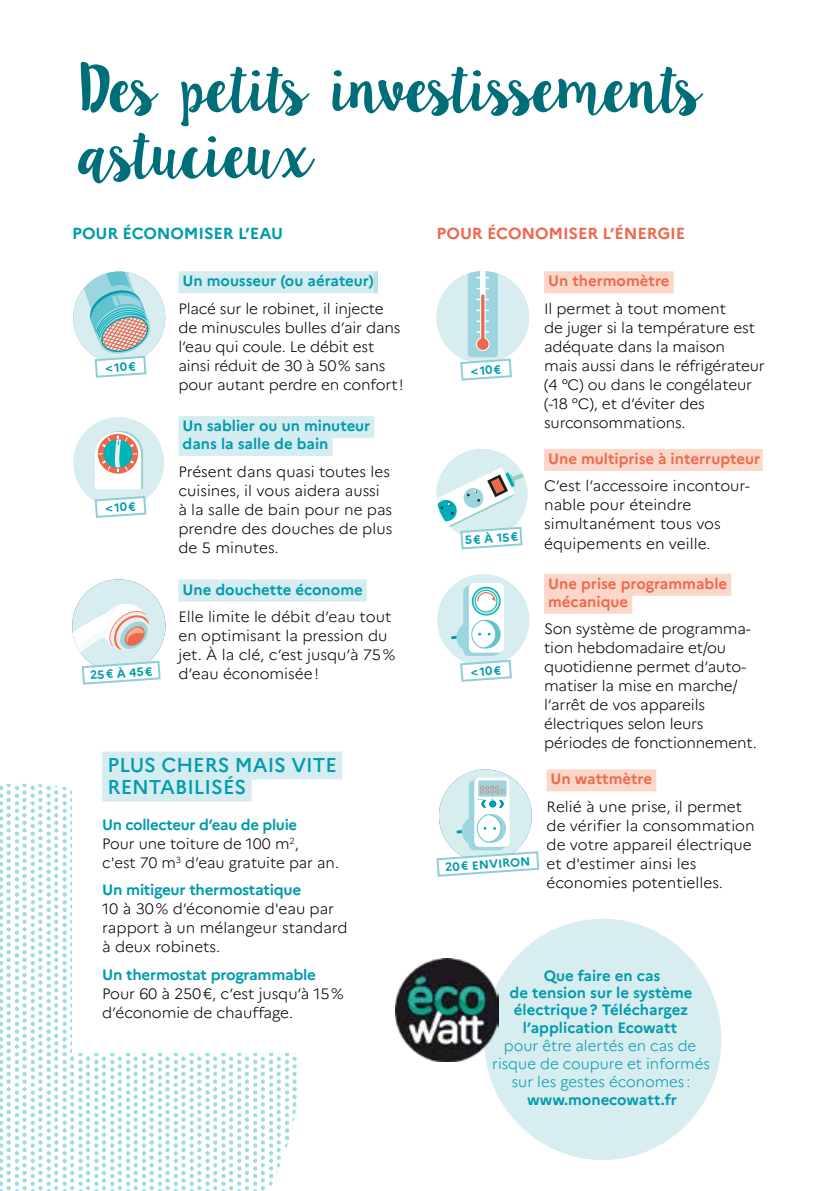
<style>
.page{position:relative;width:840px;height:1191px;background:#fff}
.page>*{position:absolute;margin:0;border:0;box-sizing:border-box;transform-origin:0 0}
.t1{font:54px/66px "Lilly Belle";letter-spacing:-.12em;color:#006e79}
.t2{font:500 20px/22px "Marianne";color:#009bac}
.t3{font:700 16px "Marianne";letter-spacing:-.01em;color:#ed694e}
.t4{font:700 16px "Marianne";letter-spacing:-.01em;color:#009bac}
.t5{font:300 15px/19px "Marianne";letter-spacing:-.01em;color:#000}
.t6{font:700 15px/17.4px "Marianne";color:#009bac}
.t7{font:700 15px/18px "Marianne";color:#ed694e}
.t8{font:300 15px/18px "Marianne";color:#009bac;text-align:center}
.t9{font:700 15px "Marianne";letter-spacing:-.02em;color:#009bac}
.t10{font:700 11.8px "Marianne";color:#009bac}
.s1{font-weight:700;color:#009bac}
</style>
<div class="page">
<img style="left:0;top:783px;width:297px;height:408px">
<div style="left:72px;top:731px;width:357px;height:322px;background:#fff"></div>
<div style="left:102px;top:751px;width:240px;height:28px;background:#d5ecf0"></div>
<div style="left:102px;top:773px;width:149px;height:28px;background:#d5ecf0"></div>
<svg style="left:436px;top:271px;width:93px;height:110px"></svg>
<div style="left:544px;top:271px;width:129px;height:22px;background:#fbd7c9"></div>
<div style="left:436px;top:449px;width:91px;height:91px;background:#d7edf0;border-radius:50%"></div>
<svg style="left:436px;top:458px;width:91px;height:92px"></svg>
<div style="left:544px;top:449px;width:218px;height:22px;background:#fbd7c9"></div>
<div style="left:437px;top:574px;width:92px;height:92px;background:#d7edf0;border-radius:50%"></div>
<svg style="left:449px;top:584px;width:63px;height:98px"></svg>
<div style="left:544px;top:574px;width:187px;height:22px;background:#fbd7c9"></div>
<div style="left:544px;top:592px;width:88px;height:22px;background:#fbd7c9"></div>
<svg style="left:438px;top:769px;width:93px;height:93px"></svg>
<svg style="left:436px;top:778px;width:104px;height:99px"></svg>
<div style="left:546px;top:769px;width:110px;height:22px;background:#fbd7c9"></div>
<svg style="left:73px;top:417px;width:91px;height:101px"></svg>
<div style="left:178px;top:416px;width:196px;height:22px;background:#d5ecf0"></div>
<div style="left:178px;top:434px;width:154px;height:22px;background:#d5ecf0"></div>
<div style="left:72px;top:579px;width:93px;height:93px;background:#d7edf0;border-radius:50%"></div>
<svg style="left:72px;top:603px;width:90px;height:82px"></svg>
<div style="left:178px;top:579px;width:189px;height:22px;background:#d5ecf0"></div>
<div style="left:73px;top:271px;width:92px;height:92px;background:#d7edf0;border-radius:50%"></div>
<svg style="left:76px;top:271px;width:77px;height:107px"></svg>
<div style="left:178px;top:271px;width:195px;height:22px;background:#d5ecf0"></div>
<div style="left:373px;top:271px;width:5px;height:22px;background:#bee2e8"></div>
<div style="left:483px;top:918px;width:238px;height:242px;background:#d7edf0;border-radius:50%"></div>
<img style="left:395px;top:958px;width:103px;height:103px">
<h1 class="t1" style="left:77px;top:55px;width:628px">Des petits investissements astucieux</h1>
<p class="t4" style="left:72px;top:223px;width:212px">POUR ÉCONOMISER L’EAU</p>
<p class="t10" style="left:105px;top:361px;width:32px;rotate:-4deg">&lt;10€</p>
<p class="t10" style="left:105px;top:501px;width:32px;rotate:-4deg">&lt;10€</p>
<p class="t10" style="left:90px;top:668px;width:64px;rotate:-4deg">25€ À 45€</p>
<p class="t6" style="left:182px;top:272px;width:193px">Un mousseur (ou aérateur)</p>
<p class="t5" style="left:178px;top:299px;width:226px">Placé sur le robinet, il injecte de minuscules bulles d’air dans l’eau qui coule. Le débit est ainsi réduit de 30 à 50% sans pour autant perdre en confort!</p>
<p class="t6" style="left:182px;top:417px;width:189px;line-height:18px">Un sablier ou un minuteur dans la salle de bain</p>
<p class="t5" style="left:178px;top:462px;width:215px">Présent dans quasi toutes les cuisines, il vous aidera aussi<br>à la salle de bain pour ne pas prendre des douches de plus de 5 minutes.</p>
<p class="t6" style="left:182px;top:580px;width:182px">Une douchette économe</p>
<p class="t5" style="left:178px;top:607px;width:218px">Elle limite le débit d’eau tout en optimisant la pression du jet. À la clé, c’est jusqu’à 75% d’eau économisée!</p>
<h2 class="t2" style="left:108px;top:753px;width:231px">PLUS CHERS MAIS VITE<br>RENTABILISÉS</h2>
<p class="t5" style="left:102px;top:815px;width:238px"><span class="s1">Un collecteur d’eau de pluie<br></span>Pour une toiture de 100 m<sup>2</sup>,<br>c'est 70 m<sup>3</sup> d’eau gratuite par an.</p>
<p class="t9" style="left:102px;top:881px;width:200px">Un mitigeur thermostatique</p>
<p class="t5" style="left:102px;top:899px;width:247px">10 à 30% d’économie d'eau par rapport à un mélangeur standard à deux robinets.</p>
<p class="t9" style="left:102px;top:965px;width:215px">Un thermostat programmable</p>
<p class="t5" style="left:102px;top:984px;width:243px">Pour 60 à 250€, c’est jusqu’à 15% d’économie de chauffage.</p>
<p class="t3" style="left:436px;top:223px;width:250px">POUR ÉCONOMISER L’ÉNERGIE</p>
<p class="t10" style="left:470px;top:364px;width:32px;rotate:-4deg">&lt;10€</p>
<p class="t10" style="left:464px;top:533px;width:55px;rotate:-4deg">5€ À 15€</p>
<p class="t10" style="left:470px;top:665px;width:32px;rotate:-4deg">&lt;10€</p>
<p class="t10" style="left:444px;top:860px;width:87px;rotate:-4deg">20€ ENVIRON</p>
<p class="t7" style="left:548px;top:272px;width:123px">Un thermomètre</p>
<p class="t5" style="left:544px;top:299px;width:222px">Il permet à tout moment<br>de juger si la température est adéquate dans la maison<br>mais aussi dans le réfrigérateur (4 °C) ou dans le congélateur (-18 °C), et d’éviter des surconsommations.</p>
<p class="t7" style="left:548px;top:449px;width:213px">Une multiprise à interrupteur</p>
<p class="t5" style="left:544px;top:476px;width:207px">C’est l’accessoire incontour&shy;nable pour éteindre simultanément tous vos équipements en veille.</p>
<p class="t7" style="left:548px;top:574px;width:180px">Une prise programmable mécanique</p>
<p class="t5" style="left:544px;top:619px;width:214px">Son système de programma&shy;tion hebdomadaire et/ou quotidienne permet d’auto&shy;matiser la mise en marche/ l’arrêt de vos appareils électriques selon leurs périodes de fonctionnement.</p>
<p class="t7" style="left:550px;top:770px;width:103px">Un wattmètre</p>
<p class="t5" style="left:546px;top:797px;width:209px">Relié à une prise, il permet de vérifier la consommation de votre appareil électrique et d'estimer ainsi les économies potentielles.</p>
<p class="t6" style="left:509px;top:967px;width:184px;text-align:center">Que faire en cas<br>de tension sur le système électrique? Téléchargez l’application Ecowatt</p>
<p class="t8" style="left:492px;top:1036px;width:219px">pour être alertés en cas de risque de coupure et informés sur les gestes économes :</p>
<p class="t6" style="left:527px;top:1091px;width:151px">www.monecowatt.fr</p>
</div>
